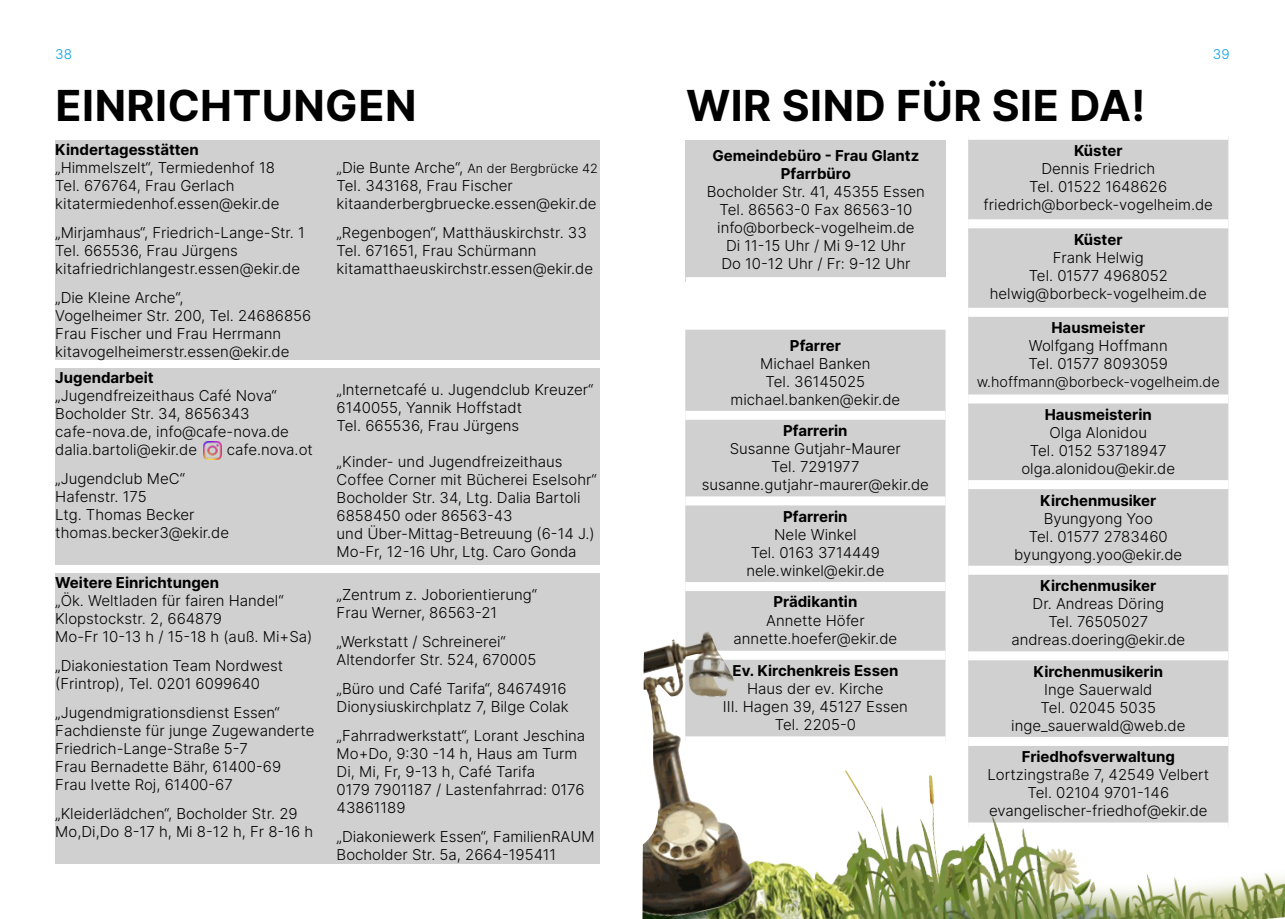
<style>
.page{position:relative;width:1285px;height:919px;background:#fff}
.page>*{position:absolute;margin:0;border:0;box-sizing:border-box;transform-origin:0 0}
.t1{font:700 42.75px "Inter";letter-spacing:.01em;color:#000}
.t2{font:300 15px/18px "Inter";color:#000}
.t3{font:700 15px/18px "Inter";color:#000;text-align:center}
.t4{font:300 14.4px "Inter";color:#000}
.t5{font:300 13.5px "Inter";color:#009fe3}
.t6{font:300 12.75px "Inter";color:#000}
.s1{font-size:15px}
</style>
<div class="page">
<img style="left:642px;top:630px;width:642px;height:288px">
<div style="left:685px;top:330px;width:260px;height:406px;background:#d0d0d0"></div>
<div style="left:685px;top:411px;width:260px;height:9px;background:#fff"></div>
<div style="left:685px;top:496px;width:260px;height:9px;background:#fff"></div>
<div style="left:685px;top:582px;width:260px;height:9px;background:#fff"></div>
<div style="left:685px;top:650px;width:260px;height:9px;background:#fff"></div>
<div style="left:685px;top:736px;width:260px;height:9px;background:#fff"></div>
<div style="left:968px;top:140px;width:260px;height:682px;background:#d0d0d0"></div>
<div style="left:968px;top:219px;width:260px;height:9px;background:#fff"></div>
<div style="left:968px;top:308px;width:260px;height:9px;background:#fff"></div>
<div style="left:968px;top:394px;width:260px;height:9px;background:#fff"></div>
<div style="left:968px;top:480px;width:260px;height:9px;background:#fff"></div>
<div style="left:968px;top:565px;width:260px;height:9px;background:#fff"></div>
<div style="left:968px;top:651px;width:260px;height:9px;background:#fff"></div>
<div style="left:968px;top:736px;width:260px;height:9px;background:#fff"></div>
<div style="left:968px;top:822px;width:260px;height:9px;background:#fff"></div>
<div style="left:685px;top:140px;width:260px;height:141px;background:#d0d0d0"></div>
<div style="left:685px;top:277px;width:260px;height:9px;background:#fff"></div>
<div style="left:55px;top:140px;width:545px;height:220px;background:#d0d0d0"></div>
<div style="left:55px;top:368px;width:545px;height:197px;background:#d0d0d0"></div>
<div style="left:55px;top:573px;width:545px;height:290px;background:#d0d0d0"></div>
<img style="left:203px;top:441px;width:18px;height:18px">
<p class="t5" style="left:55px;top:45px;width:18px">38</p>
<p class="t5" style="left:1212px;top:45px;width:18px">39</p>
<h1 class="t1" style="left:56px;top:74px;width:362px">EINRICHTUNGEN</h1>
<h1 class="t1" style="left:686px;top:74px;width:460px">WIR SIND FÜR SIE DA!</h1>
<p class="t3" style="left:55px;top:140px;width:145px">Kindertagesstätten</p>
<p class="t2" style="left:55px;top:158px;width:226px">„Himmelszelt“, Termiedenhof 18<br>Tel. 676764, Frau Gerlach kitatermiedenhof.essen@ekir.de</p>
<p class="t2" style="left:55px;top:223px;width:251px">„Mirjamhaus“, Friedrich-Lange-Str. 1<br>Tel. 665536, Frau Jürgens kitafriedrichlangestr.essen@ekir.de</p>
<p class="t2" style="left:55px;top:288px;width:257px">„Die Kleine Arche“,<br>Vogelheimer Str. 200, Tel. 24686856<br>Frau Fischer und Frau Herrmann kitavogelheimerstr.essen@ekir.de</p>
<p class="t3" style="left:1073px;top:141px;width:50px">Küster</p>
<p class="t2" style="left:983px;top:160px;width:231px;text-align:center">Dennis Friedrich<br>Tel. 01522 1648626 friedrich@borbeck-vogelheim.de</p>
<p class="t3" style="left:1073px;top:230px;width:50px">Küster</p>
<p class="t2" style="left:989px;top:248px;width:218px;text-align:center">Frank Helwig<br>Tel. 01577 4968052 helwig@borbeck-vogelheim.de</p>
<p class="t3" style="left:1051px;top:318px;width:95px">Hausmeister</p>
<p class="t2" style="left:1028px;top:336px;width:141px">Wolfgang Hoffmann<br>Tel. 01577 8093059</p>
<p class="t4" style="left:976px;top:371px;width:244px">w.hoffmann@borbeck-vogelheim.de</p>
<p class="t3" style="left:1044px;top:405px;width:109px">Hausmeisterin</p>
<p class="t2" style="left:1021px;top:423px;width:155px;text-align:center">Olga Alonidou<br>Tel. 0152 53718947 olga.alonidou@ekir.de</p>
<p class="t3" style="left:1039px;top:490px;width:118px">Kirchenmusiker</p>
<p class="t2" style="left:1014px;top:509px;width:169px;text-align:center">Byungyong Yoo<br>Tel. 01577 2783460 byungyong.yoo@ekir.de</p>
<p class="t3" style="left:1039px;top:576px;width:118px">Kirchenmusiker</p>
<p class="t2" style="left:1011px;top:594px;width:175px;text-align:center">Dr. Andreas Döring<br>Tel. 76505027 andreas.doering@ekir.de</p>
<p class="t3" style="left:1033px;top:661px;width:131px">Kirchenmusikerin</p>
<p class="t2" style="left:1010px;top:680px;width:176px;text-align:center">Inge Sauerwald<br>Tel. 02045 5035 inge_sauerwald@web.de</p>
<p class="t3" style="left:1021px;top:747px;width:155px">Friedhofsverwaltung</p>
<p class="t2" style="left:987px;top:765px;width:223px;text-align:center">Lortzingstraße 7, 42549 Velbert<br>Tel. 02104 9701-146 evangelischer-friedhof@ekir.de</p>
<p class="t3" style="left:712px;top:146px;width:208px">Gemeindebüro - Frau Glantz<br>Pfarrbüro</p>
<p class="t2" style="left:706px;top:183px;width:220px;text-align:center">Bocholder Str. 41, 45355 Essen<br>Tel. 86563-0 Fax 86563-10 info@borbeck-vogelheim.de<br>Di 11-15 Uhr / Mi 9-12 Uhr<br>Do 10-12 Uhr / Fr: 9-12 Uhr</p>
<p class="t6" style="left:336px;top:159px;width:263px"><span class="s1">„Die Bunte Arche“,</span> An der Bergbrücke 42</p>
<p class="t2" style="left:336px;top:176px;width:261px">Tel. 343168, Frau Fischer kitaanderbergbruecke.essen@ekir.de</p>
<p class="t2" style="left:336px;top:223px;width:258px">„Regenbogen“, Matthäuskirchstr. 33<br>Tel. 671651, Frau Schürmann kitamatthaeuskirchstr.essen@ekir.de</p>
<p class="t3" style="left:789px;top:335px;width:52px">Pfarrer</p>
<p class="t2" style="left:730px;top:354px;width:171px;text-align:center">Michael Banken<br>Tel. 36145025 michael.banken@ekir.de</p>
<p class="t3" style="left:783px;top:421px;width:66px">Pfarrerin</p>
<p class="t2" style="left:701px;top:439px;width:229px;text-align:center">Susanne Gutjahr-Maurer<br>Tel. 7291977 susanne.gutjahr-maurer@ekir.de</p>
<p class="t3" style="left:783px;top:507px;width:66px">Pfarrerin</p>
<p class="t2" style="left:746px;top:525px;width:139px;text-align:center">Nele Winkel<br>Tel. 0163 3714449 nele.winkel@ekir.de</p>
<p class="t3" style="left:773px;top:592px;width:85px">Prädikantin</p>
<p class="t2" style="left:733px;top:610px;width:165px;text-align:center">Annette Höfer annette.hoefer@ekir.de</p>
<p class="t3" style="left:732px;top:661px;width:167px">Ev. Kirchenkreis Essen</p>
<p class="t2" style="left:722px;top:679px;width:186px;text-align:center">Haus der ev. Kirche<br>III. Hagen 39, 45127 Essen<br>Tel. 2205-0</p>
<p class="t3" style="left:55px;top:368px;width:100px">Jugendarbeit</p>
<p class="t2" style="left:55px;top:386px;width:235px">„Jugendfreizeithaus Café Nova“<br>Bocholder Str. 34, 8656343 cafe-nova.de, info@cafe-nova.de dalia.bartoli@ekir.de</p>
<p class="t2" style="left:336px;top:380px;width:258px">„Internetcafé u. Jugendclub Kreuzer“<br>6140055, Yannik Hoffstadt<br>Tel. 665536, Frau Jürgens</p>
<p class="t2" style="left:336px;top:452px;width:262px">„Kinder- und Jugendfreizeithaus Coffee Corner mit Bücherei Eselsohr“ Bocholder Str. 34, Ltg. Dalia Bartoli 6858450 oder 86563-43<br>und Über-Mittag-Betreuung (6-14 J.)<br>Mo-Fr, 12-16 Uhr, Ltg. Caro Gonda</p>
<p class="t2" style="left:227px;top:440px;width:88px">cafe.nova.ot</p>
<p class="t2" style="left:55px;top:469px;width:175px">„Jugendclub MeC“<br>Hafenstr. 175<br>Ltg. Thomas Becker thomas.becker3@ekir.de</p>
<p class="t3" style="left:55px;top:573px;width:165px">Weitere Einrichtungen</p>
<p class="t2" style="left:55px;top:591px;width:258px">„Ök. Weltladen für fairen Handel“<br>Klopstockstr. 2, 664879<br>Mo-Fr 10-13 h / 15-18 h (auß. Mi+Sa)</p>
<p class="t2" style="left:55px;top:656px;width:229px">„Diakoniestation Team Nordwest (Frintrop), Tel. 0201 6099640</p>
<p class="t2" style="left:55px;top:703px;width:260px">„Jugendmigrationsdienst Essen“<br>Fachdienste für junge Zugewanderte<br>Friedrich-Lange-Straße 5-7<br>Frau Bernadette Bähr, 61400-69<br>Frau Ivette Roj, 61400-67</p>
<p class="t2" style="left:55px;top:803px;width:259px">„Kleiderlädchen“, Bocholder Str. 29<br>Mo,Di,Do 8-17 h, Mi 8-12 h, Fr 8-16 h</p>
<p class="t2" style="left:336px;top:585px;width:202px">„Zentrum z. Joborientierung“<br>Frau Werner, 86563-21</p>
<p class="t2" style="left:336px;top:632px;width:201px">„Werkstatt / Schreinerei“<br>Altendorfer Str. 524, 670005</p>
<p class="t2" style="left:336px;top:679px;width:233px">„Büro und Café Tarifa“, 84674916<br>Dionysiuskirchplatz 7, Bilge Colak</p>
<p class="t2" style="left:336px;top:726px;width:250px">„Fahrradwerkstatt“, Lorant Jeschina<br>Mo+Do, 9:30 -14 h, Haus am Turm<br>Di, Mi, Fr, 9-13 h, Café Tarifa<br>0179 7901187 / Lastenfahrrad: 0176<br>43861189</p>
<p class="t2" style="left:336px;top:826px;width:259px">„Diakoniewerk Essen“, FamilienRAUM<br>Bocholder Str. 5a, 2664-195411</p>
</div>
